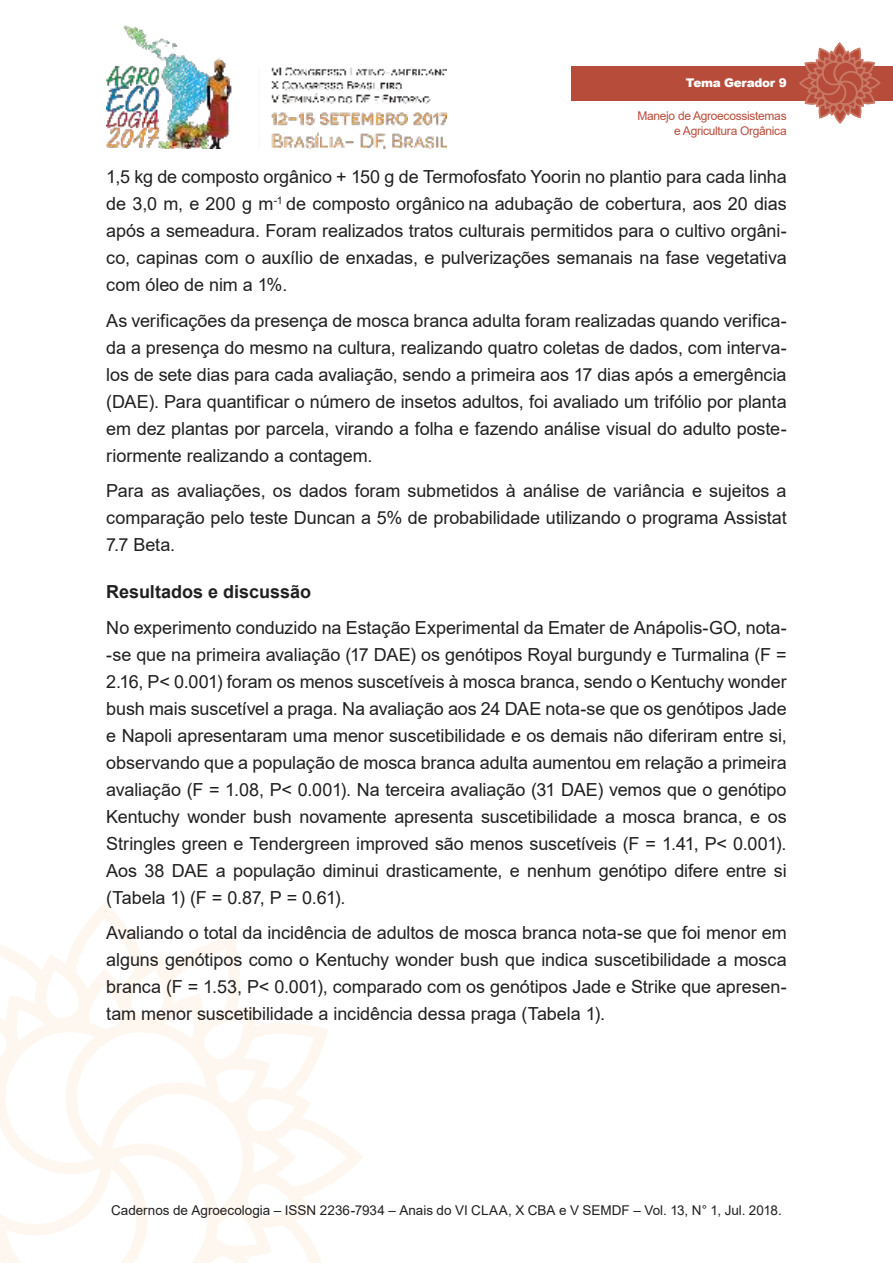
<style>
.page{position:relative;width:893px;height:1263px;background:#fff}
.page>*{position:absolute;margin:0;border:0;box-sizing:border-box;transform-origin:0 0}
.t1{font:18px/27px "Arial";letter-spacing:-.005em;color:#221f1f;text-align:justify}
.t2{font:700 18px "Arial";color:#221f1f}
.t3{font:13.5px "Arial";color:#221f1f}
.t4{font:12px/14.4px "Arial";letter-spacing:-.025em;color:#b84c3b;text-align:right}
.t5{font:900 12px "Arial";letter-spacing:-.025em;color:#fff}
</style>
<div class="page">
<img style="left:106px;top:25px;width:340px;height:124px">
<svg style="left:0;top:910px;width:363px;height:353px"></svg>
<div style="left:571px;top:66px;width:322px;height:34px;background:#b84c3b"></div>
<svg style="left:798px;top:43px;width:83px;height:81px"></svg>
<p class="t5" style="left:686px;top:76px;width:102px">Tema Gerador 9</p>
<p class="t4" style="left:637px;top:110px;width:151px">Manejo de Agroecossistemas e Agricultura Orgânica</p>
<p class="t1" style="left:106px;top:165px;width:682px">1,5 kg de composto orgânico + 150 g de Termofosfato Yoorin no plantio para cada linha de 3,0 m, e 200 g m<sup>-1</sup> de composto orgânico na adubação de cobertura, aos 20 dias após a semeadura. Foram realizados tratos culturais permitidos para o cultivo orgâni&shy;co, capinas com o auxílio de enxadas, e pulverizações semanais na fase vegetativa com óleo de nim a 1%.</p>
<p class="t1" style="left:106px;top:309px;width:682px">As verificações da presença de mosca branca adulta foram realizadas quando verifica&shy;da a presença do mesmo na cultura, realizando quatro coletas de dados, com interva&shy;los de sete dias para cada avaliação, sendo a primeira aos 17 dias após a emergência (DAE). Para quantificar o número de insetos adultos, foi avaliado um trifólio por planta em dez plantas por parcela, virando a folha e fazendo análise visual do adulto poste&shy;riormente realizando a contagem.</p>
<p class="t1" style="left:106px;top:479px;width:682px">Para as avaliações, os dados foram submetidos à análise de variância e sujeitos a comparação pelo teste Duncan a 5% de probabilidade utilizando o programa Assistat 7.7 Beta.</p>
<p class="t2" style="left:106px;top:585px;width:206px">Resultados e discussão</p>
<p class="t1" style="left:106px;top:616px;width:682px">No experimento conduzido na Estação Experimental da Emater de Anápolis-GO, nota--se que na primeira avaliação (17 DAE) os genótipos Royal burgundy e Turmalina (F = 2.16, P&lt; 0.001) foram os menos suscetíveis à mosca branca, sendo o Kentuchy wonder bush mais suscetível a praga. Na avaliação aos 24 DAE nota-se que os genótipos Jade e Napoli apresentaram uma menor suscetibilidade e os demais não diferiram entre si, observando que a população de mosca branca adulta aumentou em relação a primeira avaliação (F = 1.08, P&lt; 0.001). Na terceira avaliação (31 DAE) vemos que o genótipo Kentuchy wonder bush novamente apresenta suscetibilidade a mosca branca, e os Stringles green e Tendergreen improved são menos suscetíveis (F = 1.41, P&lt; 0.001).<br>Aos 38 DAE a população diminui drasticamente, e nenhum genótipo difere entre si (Tabela 1) (F = 0.87, P = 0.61).</p>
<p class="t1" style="left:106px;top:921px;width:682px">Avaliando o total da incidência de adultos de mosca branca nota-se que foi menor em alguns genótipos como o Kentuchy wonder bush que indica suscetibilidade a mosca branca (F = 1.53, P&lt; 0.001), comparado com os genótipos Jade e Strike que apresen&shy;tam menor suscetibilidade a incidência dessa praga (Tabela 1).</p>
<p class="t3" style="left:111px;top:1205px;width:672px">Cadernos de Agroecologia – ISSN 2236-7934 – Anais do VI CLAA, X CBA e V SEMDF – Vol. 13, N° 1, Jul. 2018.</p>
</div>
